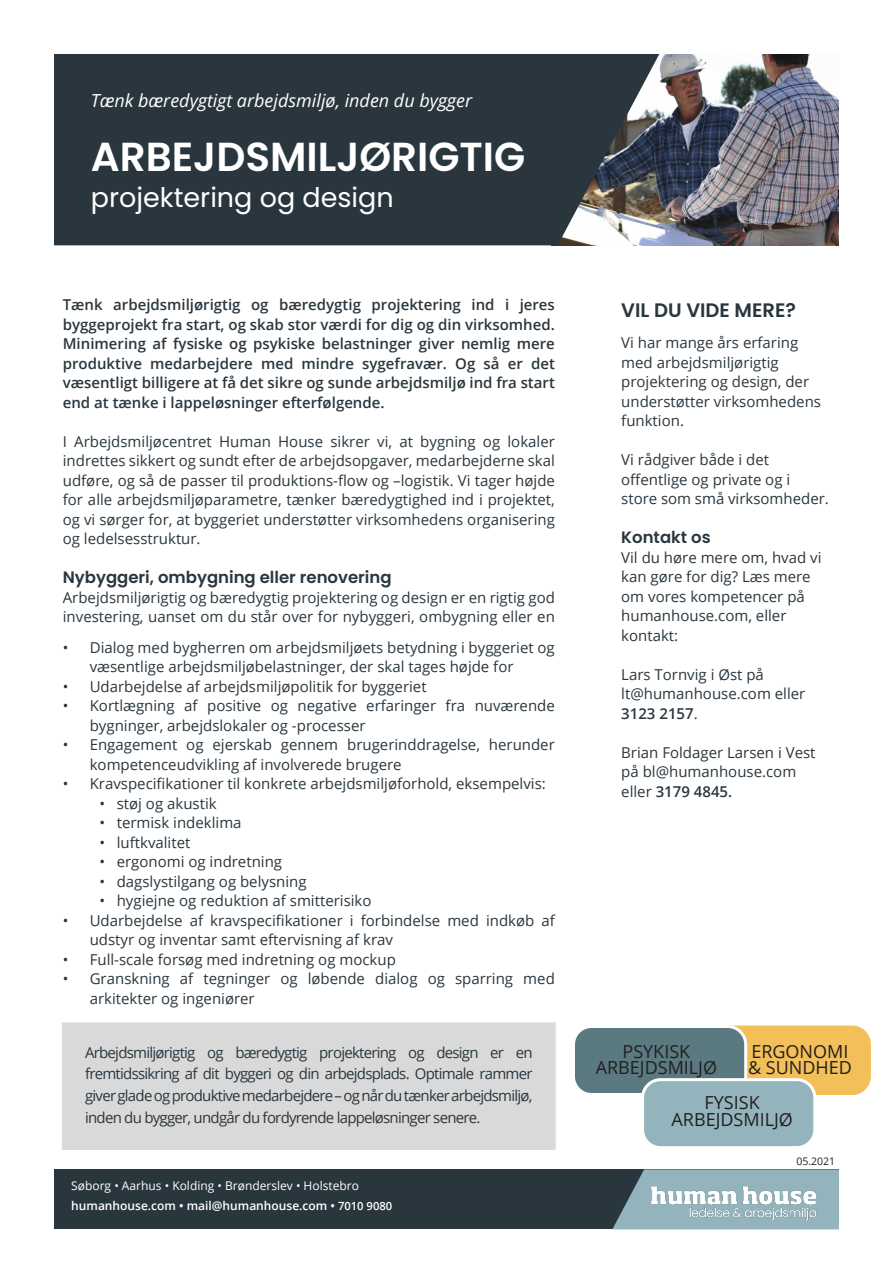
<style>
.page{position:relative;width:893px;height:1263px;background:#fff}
.page>*{position:absolute;margin:0;border:0;box-sizing:border-box;transform-origin:0 0}
.Overskrift{font:600 40.5px "Poppins";color:#fff}
.Overskrift-2{font:40.5px "Poppins";color:#fff}
.Overskrift-3{font:27px "Poppins";color:#fff}
.brødtekst{font:600 19.5px "Poppins";color:#2a363e}
.t1{font:18px "Open Sans";color:#231f20}
.Overskrift-4{font:italic 18px "Open Sans";color:#fff}
.Overskrift-5{font:18px "Open Sans";color:#fff}
.brødtekst-2{font:600 16.5px "Poppins";color:#2a363e}
.brødtekst-3{font:15px/19.5px "Open Sans";color:#2a363e}
.brødtekst-4{font:600 15px/19.5px "Open Sans";color:#2a363e;text-align:justify}
.t2{font:12px "Open Sans";color:#fff}
.t3{font:600 12px "Open Sans";color:#fff}
.t4{font:10.5px "Open Sans";color:#231f20}
.s1{font-size:11.25px}
.s2{font-weight:400}
.s3{font-weight:600}
</style>
<div class="page">
<img style="left:659px;top:54px;width:180px;height:191px">
<div style="left:54px;top:1169px;width:785px;height:60px;background:#2a363e"></div>
<svg style="left:54px;top:54px;width:605px;height:191px;background:#323d44"></svg>
<svg style="left:612px;top:1169px;width:227px;height:60px"></svg>
<div style="left:63px;top:1024px;width:491px;height:124px;background:#d9d9d9"></div>
<div style="left:62px;top:1022px;width:494px;height:128px;border:3px solid #d9d9d9"></div>
<div style="left:698px;top:1026px;width:172px;height:68px;background:#f2bf59;border-radius:18px"></div>
<div style="left:697px;top:1025px;width:174px;height:70px;border:2px solid #f2bf59;border-radius:18px"></div>
<div style="left:573px;top:1026px;width:173px;height:68px;background:#5b7981;border-radius:18px"></div>
<div style="left:572px;top:1025px;width:175px;height:71px;border:3px solid #fff;border-radius:18px"></div>
<div style="left:643px;top:1080px;width:172px;height:67px;background:#94b4bd;border-radius:18px"></div>
<div style="left:641px;top:1078px;width:175px;height:71px;border:3px solid #fff;border-radius:18px"></div>
<img style="left:646px;top:1181px;width:175px;height:43px">
<p class="Overskrift-5" style="left:91px;top:88px;width:413px">Styr det forebyggende arbejde på byggepladsen</p>
<p class="Overskrift" style="left:91px;top:134px;width:436px">ARBEJDSMILJØRIGTIG</p>
<p class="Overskrift-3" style="left:91px;top:182px;width:304px">projektering og design</p>
<p class="Overskrift-4" style="left:91px;top:88px;width:383px">Tænk bæredygtigt arbejdsmiljø, inden du bygger</p>
<p class="Overskrift-2" style="left:91px;top:134px;width:333px">DEN LOVPLIGTIGE</p>
<p class="Overskrift-3" style="left:91px;top:182px;width:318px">ko rdinatoruddannelse</p>
<p class="brødtekst-4" style="left:63px;top:295px;width:494px">Tænk arbejdsmiljørigtig og bæredygtig projektering ind i jeres byggeprojekt fra start, og skab stor værdi for dig og din virksomhed.<br>Minimering af fysiske og psykiske belastninger giver nemlig mere produktive medarbejdere med mindre sygefravær. Og så er det væsentligt billigere at få det sikre og sunde arbejdsmiljø ind fra start end at tænke i lappeløsninger efterfølgende.</p>
<p class="brødtekst-3" style="left:63px;top:431px;width:494px;text-align:justify">I Arbejdsmiljøcentret Human House sikrer vi, at bygning og lokaler indrettes sikkert og sundt efter de arbejdsopgaver, medarbejderne skal udføre, og så de passer til produktions-flow og –logistik. Vi tager højde for alle arbejdsmiljøparametre, tænker bæredygtighed ind i projektet, og vi sørger for, at byggeriet understøtter virksomhedens organisering og ledelsesstruktur.</p>
<p class="brødtekst-2" style="left:63px;top:568px;width:330px">Nybyggeri, ombygning eller renovering</p>
<p class="brødtekst-3" style="left:63px;top:587px;width:494px">Arbejdsmiljørigtig og bæredygtig projektering og design er en rigtig god investering, uanset om du står over for nybyggeri, ombygning eller en</p>
<p class="brødtekst-3" style="left:90px;top:637px;width:467px;text-indent:-27px">• Dialog med bygherren om arbejdsmiljøets betydning i byggeriet og væsentlige arbejdsmiljøbelastninger, der skal tages højde for</p>
<p class="brødtekst-3" style="left:63px;top:676px;width:365px">• Udarbejdelse af arbejdsmiljøpolitik for byggeriet</p>
<p class="brødtekst-3" style="left:90px;top:695px;width:467px;text-indent:-27px">• Kortlægning af positive og negative erfaringer fra nuværende bygninger, arbejdslokaler og -processer</p>
<p class="brødtekst-3" style="left:90px;top:734px;width:467px;text-indent:-27px">• Engagement og ejerskab gennem brugerinddragelse, herunder kompetenceudvikling af involverede brugere</p>
<p class="brødtekst-3" style="left:63px;top:773px;width:485px">• Kravspecifikationer til konkrete arbejdsmiljøforhold, eksempelvis:</p>
<p class="brødtekst-3" style="left:100px;top:793px;width:119px">• støj og akustik</p>
<p class="brødtekst-3" style="left:100px;top:812px;width:143px">• termisk indeklima</p>
<p class="brødtekst-3" style="left:100px;top:832px;width:92px">• luftkvalitet</p>
<p class="brødtekst-3" style="left:100px;top:851px;width:184px">• ergonomi og indretning</p>
<p class="brødtekst-3" style="left:100px;top:871px;width:209px">• dagslystilgang og belysning</p>
<p class="brødtekst-3" style="left:100px;top:890px;width:273px">• hygiejne og reduktion af smitterisiko</p>
<p class="brødtekst-3" style="left:90px;top:910px;width:467px;text-indent:-27px">• Udarbejdelse af kravspecifikationer i forbindelse med indkøb af udstyr og inventar samt eftervisning af krav</p>
<p class="brødtekst-3" style="left:63px;top:949px;width:335px">• Full-scale forsøg med indretning og mockup</p>
<p class="brødtekst-3" style="left:90px;top:968px;width:467px;text-indent:-27px">• Granskning af tegninger og løbende dialog og sparring med arkitekter og ingeniører</p>
<p class="brødtekst-3" style="left:85px;top:1041px;width:449px;line-height:21.6px;text-align:justify">Arbejdsmiljørigtig og bæredygtig projektering og design er en fremtidssikring af dit byggeri og din arbejdsplads. Optimale rammer giver glade og produktive medarbejdere – og når du tænker arbejdsmiljø, inden du bygger, undgår du fordyrende lappeløsninger senere.</p>
<p class="t2" style="left:71px;top:1177px;width:289px">Søborg • Aarhus • Kolding • Brønderslev • Holstebro</p>
<p class="t3" style="left:71px;top:1197px;width:323px">humanhouse.com • mail@humanhouse.com • <span class="s1">7010 9080</span></p>
<p class="brødtekst" style="left:621px;top:299px;width:176px">VIL DU VIDE MERE?</p>
<p class="brødtekst-3" style="left:621px;top:333px;width:201px">Vi har mange års erfaring med arbejdsmiljørigtig projektering og design, der understøtter virksomhedens funktion.</p>
<p class="brødtekst-3" style="left:621px;top:450px;width:209px">Vi rådgiver både i det offentlige og private og i store som små virksomheder.</p>
<p class="brødtekst-2" style="left:621px;top:528px;width:91px">Kontakt os</p>
<p class="brødtekst-3" style="left:621px;top:547px;width:202px">Vil du høre mere om, hvad vi kan gøre for dig? Læs mere om vores kompetencer på humanhouse.com, eller kontakt:</p>
<p class="brødtekst-3" style="left:621px;top:664px;width:144px">Lars Tornvig i Øst på</p>
<p class="brødtekst-3" style="left:621px;top:684px;width:186px">lt@humanhouse.com eller</p>
<p class="brødtekst-4" style="left:621px;top:703px;width:78px">3123 2157<span class="s2">.</span></p>
<p class="brødtekst-3" style="left:621px;top:742px;width:196px">Brian Foldager Larsen i Vest på bl@humanhouse.com eller <span class="s3">3179 4845.</span></p>
<p class="t1" style="left:751px;top:1039px;width:99px">ERGONOMI</p>
<p class="t1" style="left:748px;top:1055px;width:105px">&amp; SUNDHED</p>
<p class="t1" style="left:622px;top:1039px;width:69px">PSYKISK</p>
<p class="t1" style="left:596px;top:1055px;width:123px">ARBEJDSMILJØ</p>
<p class="t1" style="left:705px;top:1090px;width:57px">FYSISK</p>
<p class="t1" style="left:671px;top:1107px;width:123px">ARBEJDSMILJØ</p>
<p class="t4" style="left:796px;top:1154px;width:40px">05.2021</p>
</div>
